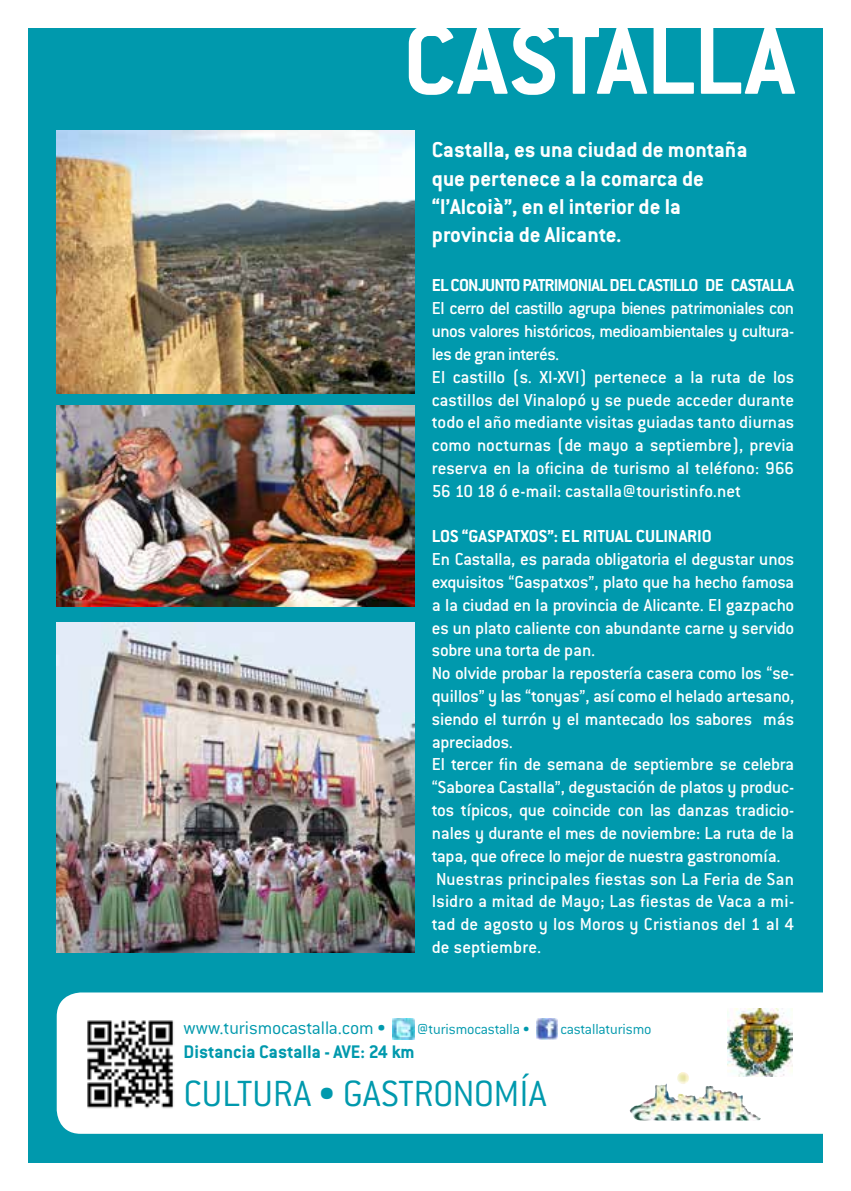
<style>
.page{position:relative;width:851px;height:1191px;background:#fff}
.page>*{position:absolute;margin:0;border:0;box-sizing:border-box;transform-origin:0 0}
.t1{font:700 108px "Conduit ITC";color:#fff}
.t2{font:300 40px "Conduit ITC";letter-spacing:-.01em;color:#0099ad}
.t3{font:700 23.6px/28.2px "Conduit ITC";color:#fff}
.t4{font:700 20px "Conduit ITC";color:#0099ad}
.t5{font:300 20px "Conduit ITC";letter-spacing:-.005em;color:#0099ad}
.t6{font:500 19px/22.8px "Conduit ITC";letter-spacing:-.01em;color:#fff}
.t7{font:700 19px "Conduit ITC";letter-spacing:-.03em;color:#fff}
.t8{font:700 19px "Conduit ITC";color:#fff}
.t9{font:300 16px "Conduit ITC";letter-spacing:-.005em;color:#0099ad}
</style>
<div class="page">
<div style="left:28px;top:28px;width:794px;height:1134px;background:#0099ad"></div>
<div style="left:57px;top:992px;width:766px;height:141px;background:#fff"></div>
<img style="left:57px;top:131px;width:357px;height:262px">
<img style="left:57px;top:406px;width:357px;height:201px">
<img style="left:727px;top:1009px;width:65px;height:67px">
<img style="left:648px;top:1071px;width:41px;height:29px">
<img style="left:85px;top:1018px;width:90px;height:90px">
<img style="left:57px;top:623px;width:357px;height:329px">
<img style="left:536px;top:1018px;width:21px;height:22px">
<img style="left:392px;top:1018px;width:22px;height:21px">
<h1 class="t1" style="left:403px;top:-3px;width:392px">CASTALLA</h1>
<p class="t3" style="left:432px;top:136px;width:317px">Castalla, es una ciudad de montaña que pertenece a la comarca de “l’Alcoià”, en el interior de la provincia de Alicante.</p>
<p class="t7" style="left:432px;top:274px;width:364px">EL CONJUNTO PATRIMONIAL DEL CASTILLO DE CASTALLA</p>
<p class="t6" style="left:432px;top:297px;width:364px">El cerro del castillo agrupa bienes patrimoniales con unos valores históricos, medioambientales y cultura&shy;les de gran interés.<br>El castillo (s. XI-XVI) pertenece a la ruta de los castillos del Vinalopó y se puede acceder durante todo el año mediante visitas guiadas tanto diurnas como nocturnas (de mayo a septiembre), previa reserva en la oficina de turismo al teléfono: 966<br>56 10 18 ó e-mail: castalla@touristinfo.net</p>
<p class="t8" style="left:432px;top:525px;width:281px">LOS “GASPATXOS”: EL RITUAL CULINARIO</p>
<p class="t6" style="left:432px;top:548px;width:364px">En Castalla, es parada obligatoria el degustar unos exquisitos “Gaspatxos”, plato que ha hecho famosa a la ciudad en la provincia de Alicante. El gazpacho es un plato caliente con abundante carne y servido sobre una torta de pan.<br>No olvide probar la repostería casera como los “se&shy;quillos” y las “tonyas”, así como el helado artesano, siendo el turrón y el mantecado los sabores más apreciados.<br>El tercer fin de semana de septiembre se celebra “Saborea Castalla”, degustación de platos y produc&shy;tos típicos, que coincide con las danzas tradicio&shy;nales y durante el mes de noviembre: La ruta de la tapa, que ofrece lo mejor de nuestra gastronomía.<br>Nuestras principales fiestas son La Feria de San Isidro a mitad de Mayo; Las fiestas de Vaca a mi&shy;tad de agosto y los Moros y Cristianos del 1 al 4 de septiembre.</p>
<p class="t5" style="left:183px;top:1016px;width:204px">www.turismocastalla.com •</p>
<p class="t9" style="left:417px;top:1019px;width:114px">@turismocastalla •</p>
<p class="t9" style="left:560px;top:1019px;width:93px">castallaturismo</p>
<p class="t4" style="left:183px;top:1039px;width:233px">Distancia Castalla - AVE: 24 km</p>
<h2 class="t2" style="left:183px;top:1071px;width:364px">CULTURA • GASTRONOMÍA</h2>
</div>
